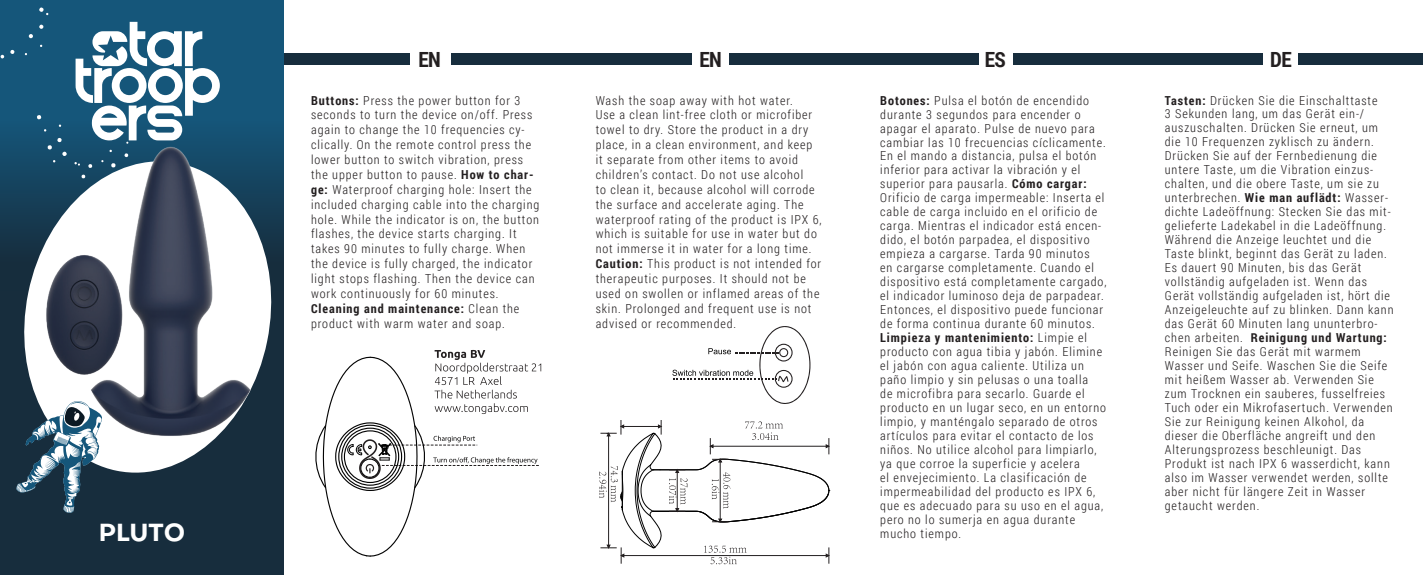
<style>
.page{position:relative;width:1423px;height:575px;background:#fff}
.page>*{position:absolute;margin:0;border:0;box-sizing:border-box;transform-origin:0 0}
.t1{font:700 24.3px "Objectivity";color:#fff}
.t2{font:700 20.93px "Roboto Condensed";letter-spacing:-.025em;color:#231f20}
.t3{font:300 12.38px/14px "Roboto Condensed";letter-spacing:.075em;color:#231f20}
.s1{font-weight:700}
</style>
<div class="page">
<div style="left:0;top:0;width:284px;height:574px;background:#172d3d"></div>
<div style="left:0;top:0;width:284px;height:290px;background:#15567a"></div>
<div style="left:1013px;top:54px;width:249px;height:11px;background:#172d3d"></div>
<div style="left:1297px;top:54px;width:125px;height:11px;background:#172d3d"></div>
<div style="left:728px;top:54px;width:250px;height:11px;background:#172d3d"></div>
<div style="left:451px;top:54px;width:241px;height:11px;background:#172d3d"></div>
<div style="left:284px;top:54px;width:125px;height:11px;background:#172d3d"></div>
<svg style="left:315px;top:349px;width:226px;height:207px"></svg>
<svg style="left:11px;top:150px;width:273px;height:323px"></svg>
<svg style="left:75px;top:22px;width:145px;height:95px"></svg>
<svg style="left:0;top:55px;width:4px;height:3px"></svg>
<svg style="left:10px;top:50px;width:5px;height:4px"></svg>
<svg style="left:29px;top:34px;width:4px;height:4px"></svg>
<svg style="left:39px;top:25px;width:5px;height:4px"></svg>
<svg style="left:39px;top:7px;width:9px;height:8px"></svg>
<svg style="left:16px;top:400px;width:86px;height:112px"></svg>
<svg style="left:599px;top:420px;width:230px;height:143px"></svg>
<img style="left:34px;top:117px;width:227px;height:340px">
<svg style="left:672px;top:326px;width:139px;height:78px"></svg>
<h1 class="t1" style="left:99px;top:514px;width:88px">PLUTO</h1>
<h2 class="t2" style="left:418px;top:45px;width:24px">EN</h2>
<h2 class="t2" style="left:699px;top:45px;width:24px">EN</h2>
<h2 class="t2" style="left:984px;top:45px;width:23px">ES</h2>
<h2 class="t2" style="left:1270px;top:45px;width:23px">DE</h2>
<p class="t3" style="left:595px;top:92px;width:227px;line-height:14.8px">Wash the soap away with hot water.<br>Use a clean lint-free cloth or microfiber towel to dry. Store the product in a dry place, in a clean environment, and keep it separate from other items to avoid children’s contact. Do not use alcohol<br>to clean it, because alcohol will corrode the surface and accelerate aging. The waterproof rating of the product is IPX 6, which is suitable for use in water but do not immerse it in water for a long time.<br><span class="s1">Caution:</span> This product is not intended for therapeutic purposes. It should not be used on swollen or inflamed areas of the skin. Prolonged and frequent use is not advised or recommended.</p>
<p class="t3" style="left:311px;top:92px;width:230px;line-height:14.8px"><span class="s1">Buttons:</span> Press the power button for 3 seconds to turn the device on/off. Press again to change the 10 frequencies cy&shy;clically. On the remote control press the lower button to switch vibration, press the upper button to pause. <span class="s1">How to char&shy;ge:</span> Waterproof charging hole: Insert the included charging cable into the charging hole. While the indicator is on, the button flashes, the device starts charging. It takes 90 minutes to fully charge. When the device is fully charged, the indicator light stops flashing. Then the device can work continuously for 60 minutes.<br><span class="s1">Cleaning and maintenance:</span> Clean the product with warm water and soap.</p>
<p class="t3" style="left:880px;top:93px;width:228px"><span class="s1">Botones:</span> Pulsa el botón de encendido durante 3 segundos para encender o apagar el aparato. Pulse de nuevo para cambiar las 10 frecuencias cíclicamente.<br>En el mando a distancia, pulsa el botón inferior para activar la vibración y el superior para pausarla. <span class="s1">Cómo cargar:<br></span>Orificio de carga impermeable: Inserta el cable de carga incluido en el orificio de carga. Mientras el indicador está encen&shy;dido, el botón parpadea, el dispositivo empieza a cargarse. Tarda 90 minutos<br>en cargarse completamente. Cuando el dispositivo está completamente cargado, el indicador luminoso deja de parpadear.<br>Entonces, el dispositivo puede funcionar de forma continua durante 60 minutos.<br><span class="s1">Limpieza y mantenimiento:</span> Limpie el producto con agua tibia y jabón. Elimine el jabón con agua caliente. Utiliza un paño limpio y sin pelusas o una toalla<br>de microfibra para secarlo. Guarde el producto en un lugar seco, en un entorno limpio, y manténgalo separado de otros artículos para evitar el contacto de los niños. No utilice alcohol para limpiarlo, ya que corroe la superficie y acelera<br>el envejecimiento. La clasificación de impermeabilidad del producto es IPX 6, que es adecuado para su uso en el agua, pero no lo sumerja en agua durante mucho tiempo.</p>
<p class="t3" style="left:1164px;top:93px;width:230px"><span class="s1">Tasten:</span> Drücken Sie die Einschalttaste<br>3 Sekunden lang, um das Gerät ein-/ auszuschalten. Drücken Sie erneut, um die 10 Frequenzen zyklisch zu ändern.<br>Drücken Sie auf der Fernbedienung die untere Taste, um die Vibration einzus&shy;chalten, und die obere Taste, um sie zu unterbrechen. <span class="s1">Wie man auflädt:</span> Wasser&shy;dichte Ladeöffnung: Stecken Sie das mit&shy;gelieferte Ladekabel in die Ladeöffnung.<br>Während die Anzeige leuchtet und die Taste blinkt, beginnt das Gerät zu laden.<br>Es dauert 90 Minuten, bis das Gerät vollständig aufgeladen ist. Wenn das Gerät vollständig aufgeladen ist, hört die Anzeigeleuchte auf zu blinken. Dann kann das Gerät 60 Minuten lang ununterbro&shy;chen arbeiten. <span class="s1">Reinigung und Wartung:<br></span>Reinigen Sie das Gerät mit warmem Wasser und Seife. Waschen Sie die Seife mit heißem Wasser ab. Verwenden Sie zum Trocknen ein sauberes, fusselfreies Tuch oder ein Mikrofasertuch. Verwenden Sie zur Reinigung keinen Alkohol, da dieser die Oberfläche angreift und den Alterungsprozess beschleunigt. Das Produkt ist nach IPX 6 wasserdicht, kann also im Wasser verwendet werden, sollte aber nicht für längere Zeit in Wasser getaucht werden.</p>
</div>
